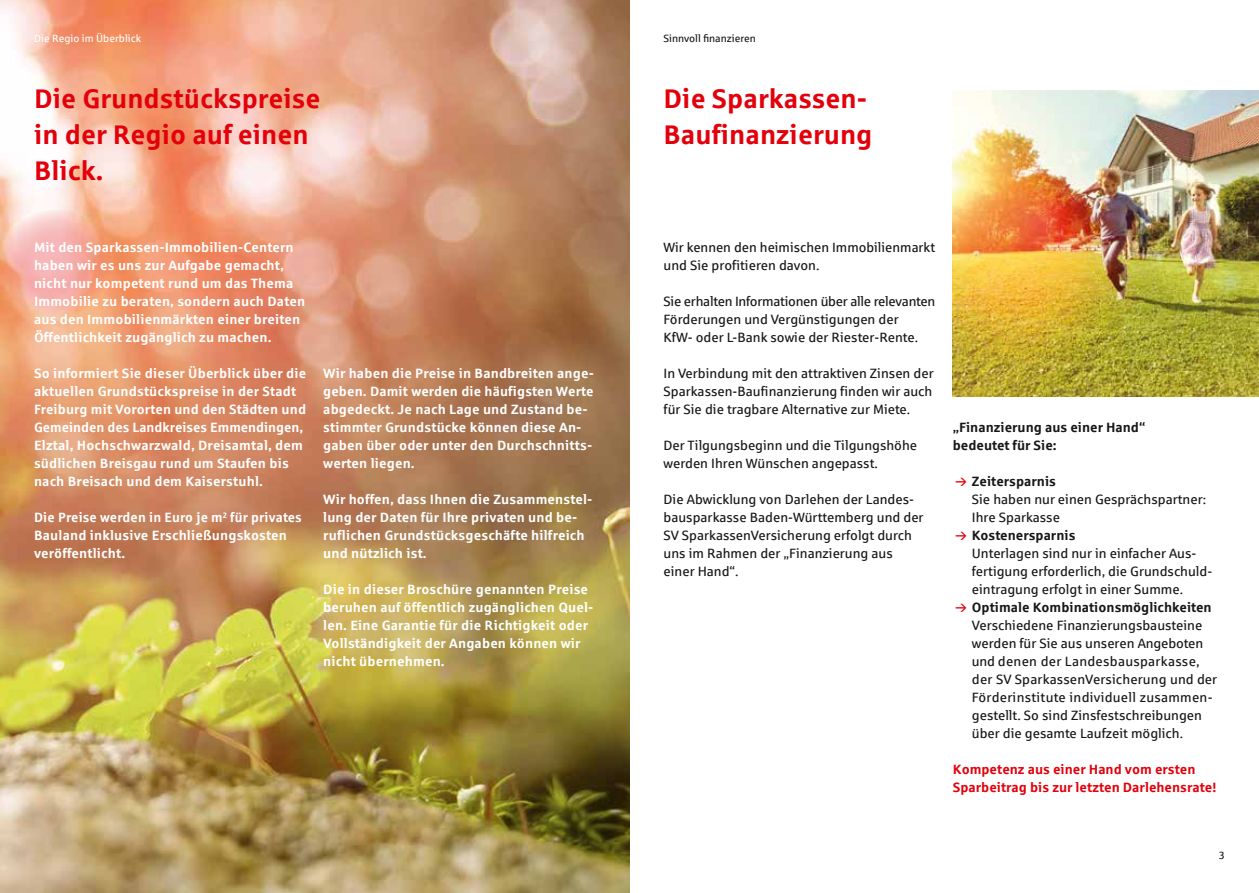
<style>
.page{position:relative;width:1259px;height:893px;background:#fff}
.page>*{position:absolute;margin:0;border:0;box-sizing:border-box;transform-origin:0 0}
.t1{font:700 27px/36px "Sparkasse Rg";color:#e3000b}
.t2{font:700 13.5px/18px "Sparkasse Rg";letter-spacing:.01em;color:#fff}
.t3{font:13.5px/18px "Sparkasse Rg";color:#181716}
.t4{font:700 13.5px/18px "Sparkasse Rg";color:#181716}
.t5{font:700 13.5px/18px "Sparkasse Rg";color:#e3000b}
.t6{font:10.5px "Sparkasse Rg";color:#181716}
.t7{font:10.5px "Sparkasse Rg";color:#fff}
</style>
<div class="page">
<img style="left:0;top:0;width:629px;height:893px">
<svg style="left:0;top:209px;width:111px;height:108px;background:#f5b1a4"></svg>
<img style="left:952px;top:90px;width:307px;height:306px">
<p class="t7" style="left:34px;top:32px;width:108px">Die Regio im Überblick</p>
<p class="t6" style="left:663px;top:32px;width:94px">Sinnvoll finanzieren</p>
<h1 class="t1" style="left:34px;top:80px;width:288px">Die Grundstückspreise in der Regio auf einen<br>Blick.</h1>
<h1 class="t1" style="left:663px;top:80px;width:210px">Die Sparkassen-<br>Baufinanzierung</h1>
<p class="t2" style="left:34px;top:238px;width:273px">Mit den Sparkassen-Immobilien-Centern haben wir es uns zur Aufgabe gemacht, nicht nur kompetent rund um das Thema Immobilie zu beraten, sondern auch Daten aus den Immobilienmärkten einer breiten Öffentlichkeit zugänglich zu machen.</p>
<p class="t2" style="left:34px;top:364px;width:274px">So informiert Sie dieser Überblick über die aktuellen Grundstückspreise in der Stadt Freiburg mit Vororten und den Städten und Gemeinden des Landkreises Emmendingen, Elztal, Hochschwarzwald, Dreisamtal, dem südlichen Breisgau rund um Staufen bis nach Breisach und dem Kaiserstuhl.</p>
<p class="t2" style="left:34px;top:508px;width:269px">Die Preise werden in Euro je m<sup>2</sup> für privates<br>Bauland inklusive Erschließungskosten veröffentlicht.</p>
<p class="t2" style="left:323px;top:364px;width:272px">Wir haben die Preise in Bandbreiten ange&shy;geben. Damit werden die häufigsten Werte abgedeckt. Je nach Lage und Zustand be&shy;stimmter Grundstücke können diese An&shy;gaben über oder unter den Durchschnitts&shy;werten liegen.</p>
<p class="t2" style="left:323px;top:490px;width:271px">Wir hoffen, dass Ihnen die Zusammenstel&shy;lung der Daten für Ihre privaten und be&shy;ruflichen Grundstücksgeschäfte hilfreich und nützlich ist.</p>
<p class="t2" style="left:323px;top:580px;width:272px">Die in dieser Broschüre genannten Preise beruhen auf öffentlich zugänglichen Quel&shy;len. Eine Garantie für die Richtigkeit oder Vollständigkeit der Angaben können wir nicht übernehmen.</p>
<p class="t3" style="left:663px;top:238px;width:273px">Wir kennen den heimischen Immobilienmarkt und Sie profitieren davon.</p>
<p class="t3" style="left:663px;top:292px;width:273px">Sie erhalten Informationen über alle relevanten<br>Förderungen und Vergünstigungen der<br>KfW- oder L-Bank sowie der Riester-Rente.</p>
<p class="t3" style="left:663px;top:364px;width:272px;text-align:justify">In Verbindung mit den attraktiven Zinsen der Sparkassen-Baufinanzierung finden wir auch für Sie die tragbare Alternative zur Miete.</p>
<p class="t3" style="left:663px;top:436px;width:255px">Der Tilgungsbeginn und die Tilgungshöhe werden Ihren Wünschen angepasst.</p>
<p class="t3" style="left:663px;top:490px;width:262px">Die Abwicklung von Darlehen der Landes&shy;bausparkasse Baden-Württemberg und der SV SparkassenVersicherung erfolgt durch uns im Rahmen der „Finanzierung aus einer Hand“.</p>
<p class="t4" style="left:952px;top:418px;width:194px">„Finanzierung aus einer Hand“ bedeutet für Sie:</p>
<p class="t4" style="left:972px;top:472px;width:86px">Zeitersparnis</p>
<p class="t3" style="left:972px;top:490px;width:236px">Sie haben nur einen Gesprächspartner:<br>Ihre Sparkasse</p>
<p class="t4" style="left:972px;top:526px;width:105px">Kostenersparnis</p>
<p class="t3" style="left:972px;top:544px;width:242px">Unterlagen sind nur in einfacher Aus&shy;fertigung erforderlich, die Grundschuld&shy;eintragung erfolgt in einer Summe.</p>
<p class="t4" style="left:972px;top:598px;width:241px">Optimale Kombinationsmöglichkeiten</p>
<p class="t3" style="left:972px;top:616px;width:247px">Verschiedene Finanzierungsbausteine werden für Sie aus unseren Angeboten und denen der Landesbausparkasse, der SV SparkassenVersicherung und der Förderinstitute individuell zusammen&shy;gestellt. So sind Zinsfestschreibungen über die gesamte Laufzeit möglich.</p>
<p class="t5" style="left:952px;top:760px;width:265px">Kompetenz aus einer Hand vom ersten<br>Sparbeitrag bis zur letzten Darlehensrate!</p>
<p class="t6" style="left:1219px;top:849px;width:8px">3</p>
</div>
